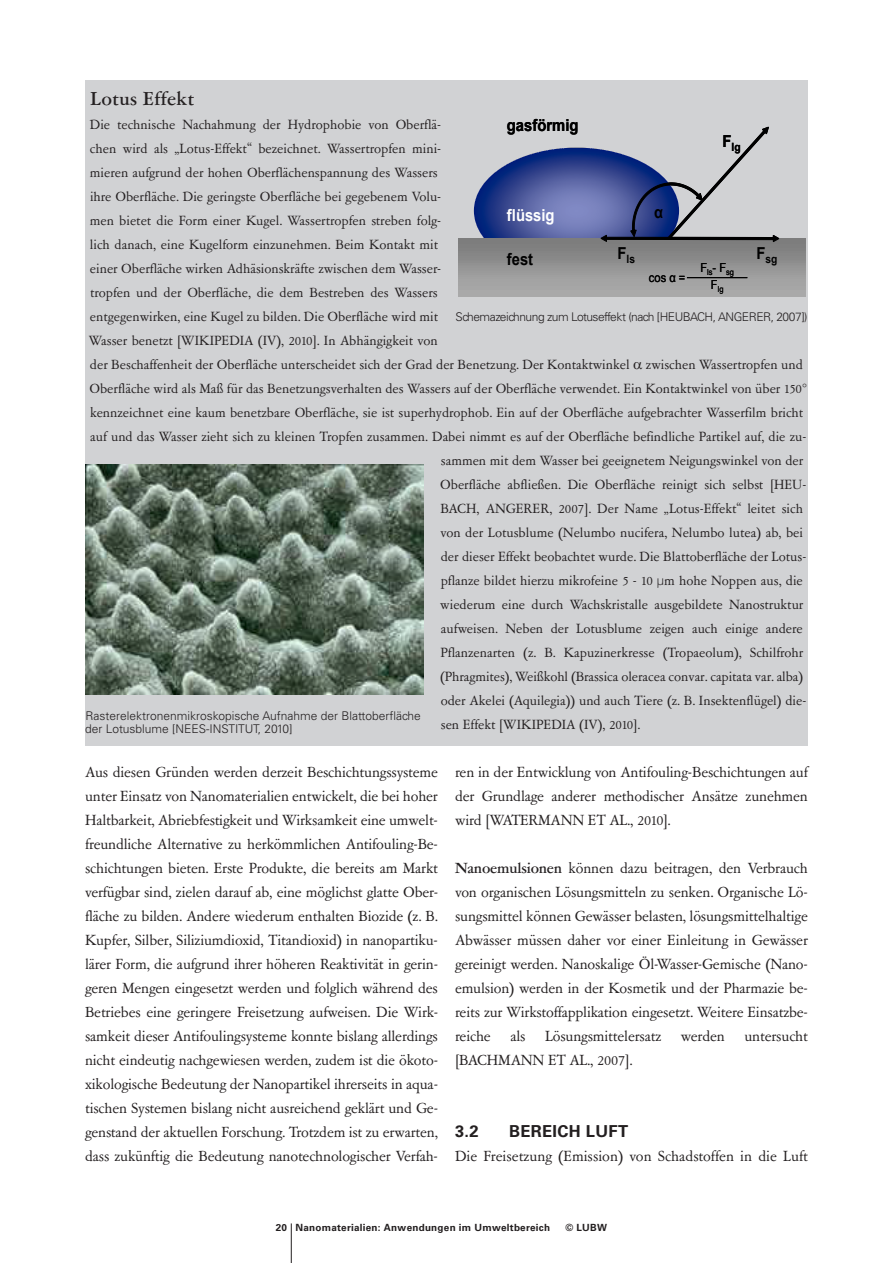
<style>
.page{position:relative;width:893px;height:1263px;background:#fff}
.page>*{position:absolute;margin:0;border:0;box-sizing:border-box;transform-origin:0 0}
.t1{font:500 21px "Garamont Amst SB";letter-spacing:.02em;color:#231f20}
.t2{font:16.5px/24px "Garamont Amst SB Rom";letter-spacing:-.01em;color:#231f20;text-align:justify}
.t3{font:700 16.5px "Univers LT";color:#231f20}
.t4{font:700 16.5px "Arial";color:#000;scale:.9 1}
.t5{font:700 16.5px "Arial";color:#fff;scale:.9 1}
.t6{font:15px "Garamont Amst SB Rom";color:#231f20}
.t7{font:12.45px "Arial";color:#000;scale:.9 1}
.t8{font:300 12px/13.5px "Univers LT";color:#231f20}
.t9{font:300 12px "Univers LT";letter-spacing:-.04em;color:#231f20}
.t10{font:700 11.4px "Arial";color:#000;scale:.9 1}
.t11{font:700 9.9px "Univers LT";letter-spacing:.025em;color:#231f20}
.t12{font:8.25px/16.6px "Arial";color:#000;text-align:center;scale:.9 1}
.s1{font-family:"Garamont Amst SB";font-weight:500}
</style>
<div class="page">
<hr style="left:291px;top:1223px;width:1px;height:40px;background:#231f20">
<div style="left:85px;top:81px;width:723px;height:665px;background:#d1d2d4"></div>
<img style="left:474px;top:148px;width:127px;height:91px">
<div style="left:458px;top:239px;width:347px;height:5px;background:#7d7d7d"></div>
<hr style="left:458px;top:244px;width:347px;height:4px;background:#7f7f7f">
<hr style="left:458px;top:248px;width:347px;height:3px;background:#818181">
<hr style="left:458px;top:251px;width:347px;height:3px;background:#848484">
<hr style="left:458px;top:254px;width:347px;height:2px;background:#868686">
<hr style="left:458px;top:256px;width:347px;height:2px;background:#888">
<hr style="left:458px;top:258px;width:347px;height:2px;background:#898989">
<hr style="left:458px;top:260px;width:347px;height:1px;background:#8b8b8b">
<hr style="left:458px;top:261px;width:347px;height:2px;background:#8d8d8d">
<hr style="left:458px;top:263px;width:347px;height:2px;background:#919191">
<hr style="left:458px;top:265px;width:347px;height:1px;background:#939393">
<hr style="left:458px;top:266px;width:347px;height:2px;background:#959595">
<hr style="left:458px;top:268px;width:347px;height:2px;background:#979797">
<hr style="left:458px;top:270px;width:347px;height:1px;background:#989898">
<hr style="left:458px;top:271px;width:347px;height:2px;background:#9a9a9a">
<hr style="left:458px;top:273px;width:347px;height:2px;background:#9c9c9c">
<hr style="left:458px;top:275px;width:347px;height:2px;background:#9f9f9f">
<hr style="left:458px;top:277px;width:347px;height:3px;background:#a1a1a1">
<hr style="left:458px;top:280px;width:347px;height:2px;background:#a3a3a3">
<hr style="left:458px;top:282px;width:347px;height:4px;background:#a4a4a4">
<div style="left:458px;top:286px;width:347px;height:5px;background:#a6a6a6"></div>
<div style="left:458px;top:291px;width:347px;height:6px;background:#a9a9a9"></div>
<svg style="left:601px;top:127px;width:178px;height:115px"></svg>
<hr style="left:687px;top:277px;width:60px;height:1px;background:#000">
<img style="left:85px;top:465px;width:338px;height:229px">
<h1 class="t1" style="left:91px;top:88px;width:105px">Lotus Effekt</h1>
<p class="t6" style="left:90px;top:117px;width:353px">Die technische Nachahmung der Hydrophobie von Oberflä-</p>
<p class="t6" style="left:90px;top:141px;width:353px">chen wird als „Lotus-Effekt“ bezeichnet. Wassertropfen mini-</p>
<p class="t6" style="left:90px;top:165px;width:349px">mieren aufgrund der hohen Oberflächenspannung des Wassers</p>
<p class="t6" style="left:90px;top:189px;width:353px">ihre Oberfläche. Die geringste Oberfläche bei gegebenem Volu-</p>
<p class="t6" style="left:90px;top:213px;width:353px">men bietet die Form einer Kugel. Wassertropfen streben folg-</p>
<p class="t6" style="left:90px;top:237px;width:350px">lich danach, eine Kugelform einzunehmen. Beim Kontakt mit</p>
<p class="t6" style="left:90px;top:261px;width:353px">einer Oberfläche wirken Adhäsionskräfte zwischen dem Wasser-</p>
<p class="t6" style="left:90px;top:285px;width:349px">tropfen und der Oberfläche, die dem Bestreben des Wassers</p>
<p class="t6" style="left:90px;top:309px;width:350px">entgegenwirken, eine Kugel zu bilden. Die Oberfläche wird mit</p>
<p class="t6" style="left:89px;top:333px;width:350px">Wasser benetzt [WIKIPEDIA (IV), 2010]. In Abhängigkeit von</p>
<p class="t6" style="left:90px;top:357px;width:714px">der Beschaffenheit der Oberfläche unterscheidet sich der Grad der Benetzung. Der Kontaktwinkel zwischen Wassertropfen und</p>
<p class="t6" style="left:89px;top:381px;width:719px">Oberfläche wird als Maß für das Benetzungsverhalten des Wassers auf der Oberfläche verwendet. Ein Kontaktwinkel von über 150°</p>
<p class="t6" style="left:90px;top:405px;width:715px">kennzeichnet eine kaum benetzbare Oberfläche, sie ist superhydrophob. Ein auf der Oberfläche aufgebrachter Wasserfilm bricht</p>
<p class="t6" style="left:90px;top:429px;width:718px">auf und das Wasser zieht sich zu kleinen Tropfen zusammen. Dabei nimmt es auf der Oberfläche befindliche Partikel auf, die zu-</p>
<p class="t6" style="left:441px;top:453px;width:364px">sammen mit dem Wasser bei geeignetem Neigungswinkel von der</p>
<p class="t6" style="left:440px;top:477px;width:368px">Oberfläche abfließen. Die Oberfläche reinigt sich selbst [HEU-</p>
<p class="t6" style="left:441px;top:501px;width:364px">BACH, ANGERER, 2007]. Der Name „Lotus-Effekt“ leitet sich</p>
<p class="t6" style="left:440px;top:525px;width:364px">von der Lotusblume (Nelumbo nucifera, Nelumbo lutea) ab, bei</p>
<p class="t6" style="left:441px;top:549px;width:367px">der dieser Effekt beobachtet wurde. Die Blattoberfläche der Lotus-</p>
<p class="t6" style="left:441px;top:573px;width:364px">pflanze bildet hierzu mikrofeine 5 - 10 µm hohe Noppen aus, die</p>
<p class="t6" style="left:440px;top:597px;width:365px">wiederum eine durch Wachskristalle ausgebildete Nanostruktur</p>
<p class="t6" style="left:441px;top:621px;width:363px">aufweisen. Neben der Lotusblume zeigen auch einige andere</p>
<p class="t6" style="left:440px;top:645px;width:364px">Pflanzenarten (z. B. Kapuzinerkresse (Tropaeolum), Schilfrohr</p>
<p class="t6" style="left:440px;top:669px;width:365px">(Phragmites), Weißkohl (Brassica oleracea convar. capitata var. alba)</p>
<p class="t6" style="left:441px;top:693px;width:367px">oder Akelei (Aquilegia)) und auch Tiere (z. B. Insektenflügel) die-</p>
<p class="t6" style="left:441px;top:717px;width:201px">sen Effekt [WIKIPEDIA (IV), 2010].</p>
<p class="t4" style="left:507px;top:115px;width:81px">gasförmig</p>
<p class="t10" style="left:723px;top:140px;width:22px"><sup>F</sup>lg</p>
<p class="t4" style="left:654px;top:201px;width:12px">α</p>
<p class="t5" style="left:507px;top:205px;width:55px">flüssig</p>
<p class="t4" style="left:507px;top:249px;width:31px">fest</p>
<p class="t10" style="left:617px;top:251px;width:21px"><sup>F</sup>ls</p>
<p class="t10" style="left:756px;top:251px;width:25px"><sup>F</sup>sg</p>
<p class="t12" style="left:700px;top:264px;width:39px"><sup>F</sup>ls<sup>-</sup> <sup>F</sup>sg<br><sup>F</sup>lg</p>
<p class="t7" style="left:649px;top:270px;width:42px">cos α =</p>
<p class="t9" style="left:455px;top:309px;width:354px">Schemazeichnung zum Lotuseffekt (nach [HEUBACH, ANGERER, 2007])</p>
<p class="t8" style="left:85px;top:709px;width:337px">Rasterelektronenmikroskopische Aufnahme der Blattoberfläche der Lotusblume [NEES-INSTITUT, 2010]</p>
<p class="t2" style="left:85px;top:761px;width:354px">Aus diesen Gründen werden derzeit Beschichtungssysteme unter Einsatz von Nanomaterialien entwickelt, die bei hoher Haltbarkeit, Abriebfestigkeit und Wirksamkeit eine umwelt&shy;freundliche Alternative zu herkömmlichen Antifouling-Be&shy;schichtungen bieten. Erste Produkte, die bereits am Markt verfügbar sind, zielen darauf ab, eine möglichst glatte Ober&shy;fläche zu bilden. Andere wiederum enthalten Biozide (z. B.<br>Kupfer, Silber, Siliziumdioxid, Titandioxid) in nanopartiku&shy;lärer Form, die aufgrund ihrer höheren Reaktivität in gerin&shy;geren Mengen eingesetzt werden und folglich während des Betriebes eine geringere Freisetzung aufweisen. Die Wirk&shy;samkeit dieser Antifoulingsysteme konnte bislang allerdings nicht eindeutig nachgewiesen werden, zudem ist die ökoto&shy;xikologische Bedeutung der Nanopartikel ihrerseits in aqua&shy;tischen Systemen bislang nicht ausreichend geklärt und Ge&shy;genstand der aktuellen Forschung. Trotzdem ist zu erwarten, dass zukünftig die Bedeutung nanotechnologischer Verfah-</p>
<p class="t2" style="left:455px;top:761px;width:354px">ren in der Entwicklung von Antifouling-Beschichtungen auf der Grundlage anderer methodischer Ansätze zunehmen wird [WATERMANN ET AL., 2010].</p>
<p class="t2" style="left:455px;top:857px;width:354px"><span class="s1">Nanoemulsionen</span> können dazu beitragen, den Verbrauch von organischen Lösungsmitteln zu senken. Organische Lö&shy;sungsmittel können Gewässer belasten, lösungsmittelhaltige Abwässer müssen daher vor einer Einleitung in Gewässer gereinigt werden. Nanoskalige Öl-Wasser-Gemische (Nano&shy;emulsion) werden in der Kosmetik und der Pharmazie be&shy;reits zur Wirkstoffapplikation eingesetzt. Weitere Einsatzbe&shy;reiche als Lösungsmittelersatz werden untersucht [BACHMANN ET AL., 2007].</p>
<p class="t3" style="left:455px;top:1121px;width:25px">3.2</p>
<p class="t3" style="left:509px;top:1121px;width:22px">BEREIC</p>
<p class="t3" style="left:569px;top:1121px;width:50px">H LUFT</p>
<p class="t2" style="left:455px;top:1145px;width:354px">Die Freisetzung (Emission) von Schadstoffen in die Luft</p>
<p class="t11" style="left:276px;top:1221px;width:276px">20 Nanomaterialien: Anwendungen im Umweltbereich</p>
<p class="t11" style="left:565px;top:1221px;width:43px">© LUBW</p>
</div>
